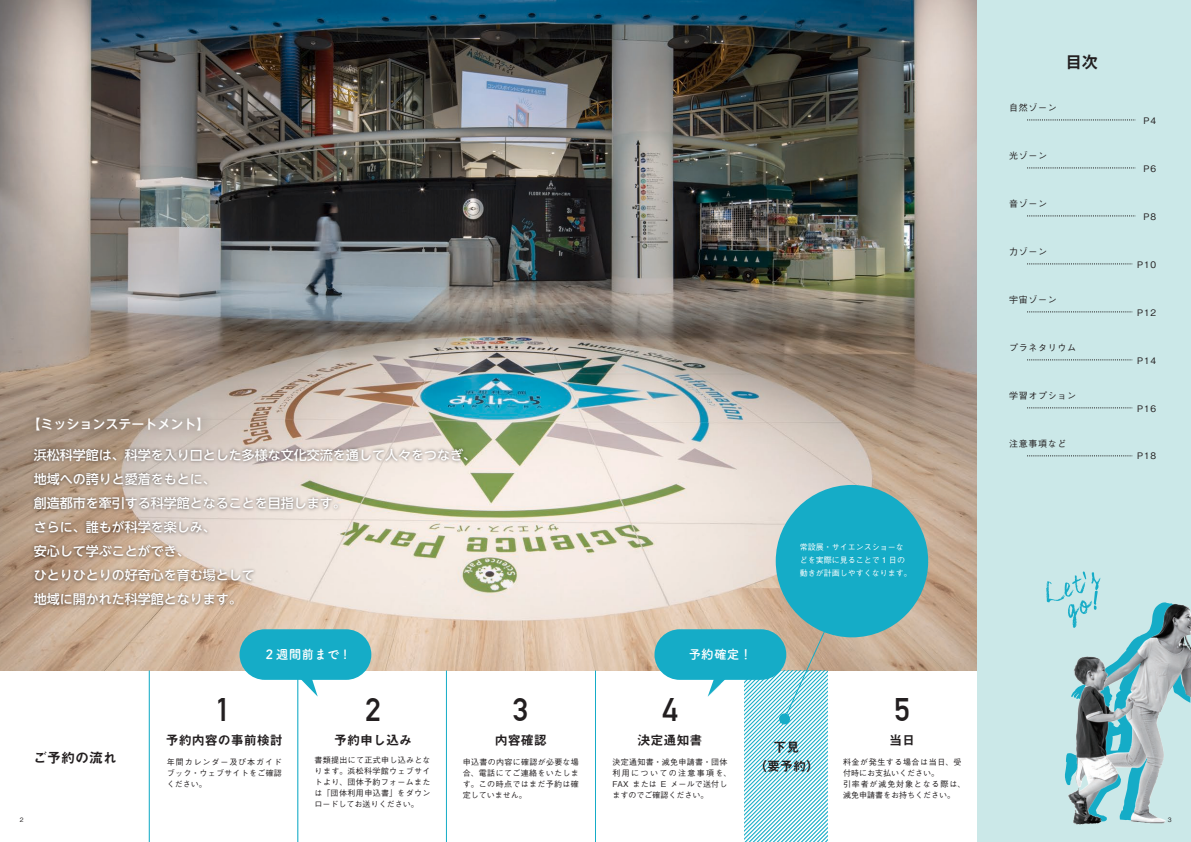
<style>
.page{position:relative;width:1191px;height:842px;background:#fff}
.page>*{position:absolute;margin:0;border:0;box-sizing:border-box;transform-origin:0 0}
.t1{font:700 32px "DIN Alternate";color:#231f20}
.t2{font:700 16px "Source Han Sans";color:#231f20}
.t3{font:14px "Midashi Go Pro MB31";color:#231f20}
.t4{font:500 13px/24px "UD Shin Go NT Pro";color:#fff}
.t5{font:13px/19px "Midashi Go Pro MB31";color:#231f20;text-align:center}
.t6{font:12.8px "Tsuku A Rd Gothic Std B";color:#fff}
.t7{font:500 9px "Gothic BBB Pro";letter-spacing:.075em;color:#231f20}
.t8{font:500 8px/11px "Gothic BBB Pro";letter-spacing:.045em;color:#231f20;text-align:justify}
.t9{font:500 8px/11px "Gothic BBB Pro";letter-spacing:.07em;color:#231f20}
.t10{font:500 8px/13px "Gothic BBB Pro";color:#fff}
.t11{font:500 6px "Gothic BBB Pro";color:#231f20}
</style>
<div class="page">
<hr style="left:297px;top:670px;width:1px;height:172px;background:#15acc7">
<img style="left:0;top:0;width:977px;height:671px">
<hr style="left:149px;top:670px;width:1px;height:172px;background:#15acc7">
<div style="left:239px;top:629px;width:132px;height:51px;background:#15acc7;border-radius:25px"></div>
<svg style="left:293px;top:679px;width:25px;height:18px"></svg>
<hr style="left:446px;top:670px;width:1px;height:172px;background:#15acc7">
<hr style="left:595px;top:670px;width:1px;height:172px;background:#15acc7">
<svg style="left:708px;top:680px;width:17px;height:16px"></svg>
<img style="left:29px;top:443px;width:446px;height:195px">
<img style="left:17px;top:401px;width:203px;height:50px">
<div style="left:977px;top:0;width:214px;height:842px;background:#cbe8e8"></div>
<div style="left:654px;top:629px;width:132px;height:51px;background:#15acc7;border-radius:25px"></div>
<svg style="left:745px;top:537px;width:123px;height:305px"></svg>
<svg style="left:1027px;top:120px;width:108px;height:1px"></svg>
<svg style="left:1027px;top:168px;width:108px;height:1px"></svg>
<svg style="left:1027px;top:216px;width:108px;height:1px"></svg>
<svg style="left:1027px;top:264px;width:105px;height:1px"></svg>
<svg style="left:1027px;top:312px;width:105px;height:1px"></svg>
<svg style="left:1027px;top:360px;width:105px;height:1px"></svg>
<svg style="left:1027px;top:408px;width:105px;height:1px"></svg>
<svg style="left:1027px;top:456px;width:105px;height:1px"></svg>
<div style="left:775px;top:485px;width:153px;height:152px;background:#15acc7;border-radius:50%"></div>
<svg style="left:1046px;top:571px;width:55px;height:32px"></svg>
<img style="left:1067px;top:587px;width:124px;height:237px">
<img style="left:1065px;top:644px;width:84px;height:181px">
<h2 class="t2" style="left:1065px;top:53px;width:33px">目次</h2>
<p class="t7" style="left:1009px;top:101px;width:49px">自然ゾーン</p>
<p class="t7" style="left:1143px;top:113px;width:14px">P4</p>
<p class="t7" style="left:1009px;top:149px;width:40px">光ゾーン</p>
<p class="t7" style="left:1143px;top:161px;width:14px">P6</p>
<p class="t7" style="left:1009px;top:197px;width:40px">音ゾーン</p>
<p class="t7" style="left:1143px;top:209px;width:14px">P8</p>
<p class="t7" style="left:1009px;top:244px;width:40px">力ゾーン</p>
<p class="t7" style="left:1137px;top:257px;width:20px">P10</p>
<p class="t7" style="left:1009px;top:292px;width:49px">宇宙ゾーン</p>
<p class="t7" style="left:1137px;top:305px;width:20px">P12</p>
<p class="t7" style="left:1009px;top:340px;width:69px">プラネタリウム</p>
<p class="t7" style="left:1137px;top:353px;width:20px">P14</p>
<p class="t7" style="left:1009px;top:388px;width:69px">学習オプション</p>
<p class="t7" style="left:1137px;top:401px;width:20px">P16</p>
<h3 class="t4" style="left:27px;top:412px;width:184px">【ミッションステートメント】</h3>
<h3 class="t4" style="left:34px;top:443px;width:443px">浜松科学館は、科学を入り口とした多様な文化交流を通して人々をつなぎ、地域への誇りと愛着をもとに、<br>創造都市を牽引する科学館となることを目指します。<br>さらに、誰もが科学を楽しみ、<br>安心して学ぶことができ、<br>ひとりひとりの好奇心を育む場として<br>地域に開かれた科学館となります。</h3>
<p class="t10" style="left:800px;top:540px;width:113px">常設展・サイエンスショーなどを実際に見ることで 1 日の動きが計画しやすくなります。</p>
<p class="t7" style="left:1009px;top:436px;width:59px">注意事項など</p>
<p class="t7" style="left:1137px;top:449px;width:20px">P18</p>
<h3 class="t6" style="left:263px;top:645px;width:86px">２週間前まで !</h3>
<h3 class="t6" style="left:688px;top:645px;width:65px">予約確定！</h3>
<h3 class="t3" style="left:33px;top:747px;width:85px">ご予約の流れ</h3>
<h1 class="t1" style="left:215px;top:686px;width:17px">1</h1>
<p class="t8" style="left:167px;top:756px;width:116px">年間カレンダー及び本ガイドブック・ウェブサイトをご確認ください。</p>
<h3 class="t5" style="left:166px;top:729px;width:118px">予約内容の事前検討</h3>
<h1 class="t1" style="left:365px;top:686px;width:17px">2</h1>
<p class="t8" style="left:315px;top:754px;width:117px">書類提出にて正式申し込みとなります。浜松科学館ウェブサイトより、団体予約フォームまたは「団体利用申込書」をダウンロードしてお送りください。</p>
<h3 class="t5" style="left:334px;top:729px;width:79px">予約申し込み</h3>
<h1 class="t1" style="left:513px;top:686px;width:17px">3</h1>
<p class="t8" style="left:463px;top:756px;width:117px">申込書の内容に確認が必要な場合、電話にてご連絡をいたします。この時点ではまだ予約は確定していません。</p>
<h3 class="t5" style="left:495px;top:729px;width:54px">内容確認</h3>
<h1 class="t1" style="left:662px;top:686px;width:17px">4</h1>
<p class="t8" style="left:612px;top:756px;width:120px;text-align:left">決定通知書・減免申請書・団体利用についての注意事項を、<br>FAX または E メールで送付しますのでご確認ください。</p>
<h3 class="t5" style="left:637px;top:729px;width:66px">決定通知書</h3>
<h3 class="t5" style="left:754px;top:736px;width:66px">下見<br>（要予約）</h3>
<h1 class="t1" style="left:894px;top:686px;width:17px">5</h1>
<p class="t9" style="left:843px;top:756px;width:124px">料金が発生する場合は当日、受付時にお支払いください。<br>引率者が減免対象となる際は、減免申請書をお持ちください。</p>
<h3 class="t5" style="left:889px;top:729px;width:27px">当日</h3>
<p class="t11" style="left:20px;top:815px;width:5px">2</p>
<p class="t11" style="left:1167px;top:815px;width:5px">3</p>
</div>
